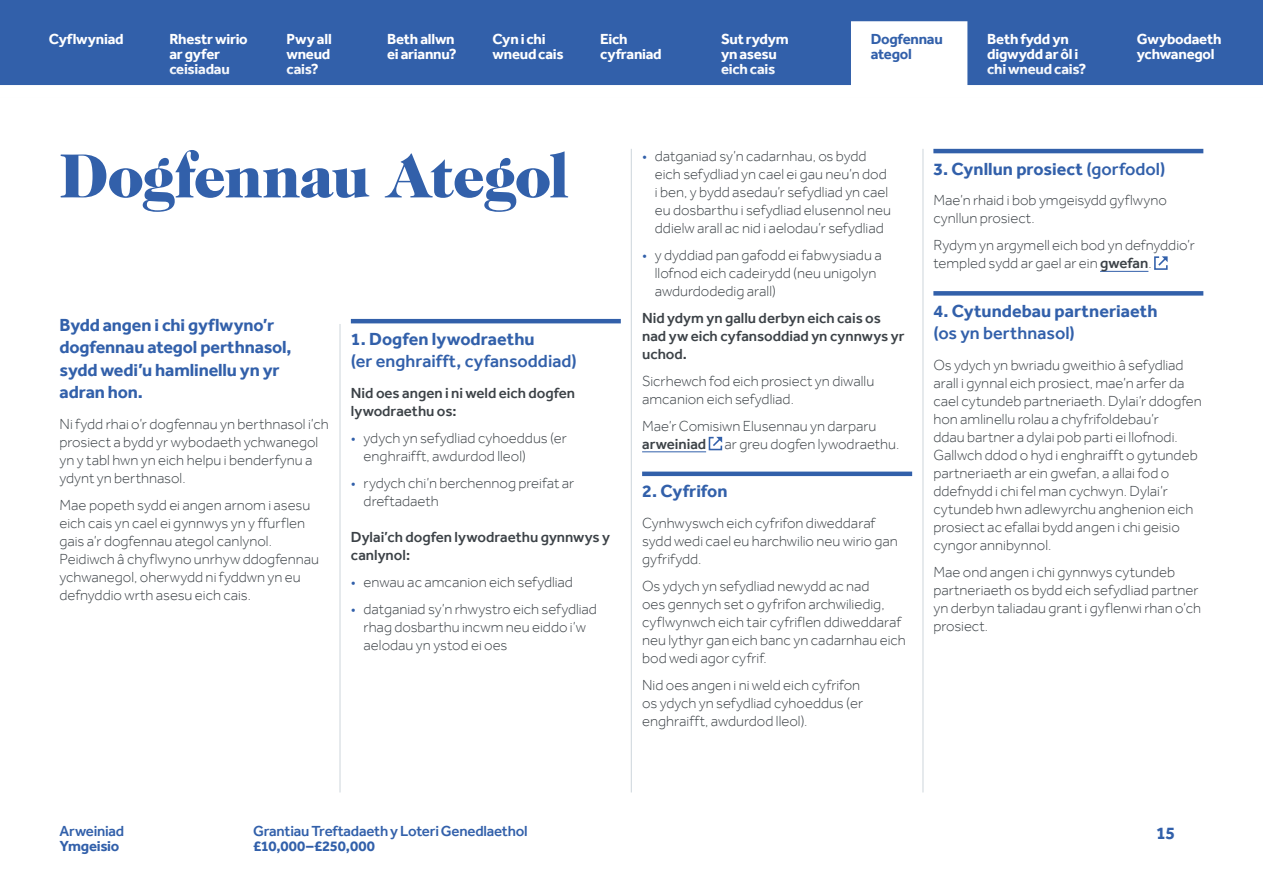
<style>
.page{position:relative;width:1263px;height:893px;background:#fff}
.page>*{position:absolute;margin:0;border:0;box-sizing:border-box;transform-origin:0 0}
.Page_Heading_42_42pt{font:900 63px "Caslon Two Twenty Four";letter-spacing:-.025em;color:#3260aa}
.Standfirst_12_15pt{font:700 18px/22.5px "Effra";letter-spacing:-.01em;color:#3260aa}
.Heading_12_15pt___Ru{font:700 18px/22.5px "Effra";color:#3260aa}
.Heading_12_15pt___Ru-2{font:500 18px/22.5px "Effra";color:#3260aa}
.Body_Text_10_12pt{font:300 15px/18px "Effra";color:#3c4247}
.t1{font:700 15px/15px "Effra";letter-spacing:-.015em;color:#fff}
.Body_Text_10_12pt-2{font:500 15px/18px "Effra";color:#3c4247}
.t2{font:500 15px "Effra";letter-spacing:-.015em;color:#3260aa}
.t3{font:700 15px/15px "Effra";letter-spacing:-.015em;color:#3260aa}
.t4{font:700 15px "Effra";letter-spacing:.01em;color:#3260aa}
.s1{font-weight:700}
.s2{color:#3260aa}
.s3{font-weight:500}
</style>
<div class="page">
<hr style="left:351px;top:319px;width:270px;height:4px;background:#3260aa">
<hr style="left:631px;top:149px;width:1px;height:643px;background:#cdd5db">
<hr style="left:340px;top:324px;width:1px;height:468px;background:#cdd5db">
<hr style="left:642px;top:451px;width:64px;height:1px;background:#3260aa">
<hr style="left:642px;top:472px;width:270px;height:4px;background:#3260aa">
<svg style="left:708px;top:436px;width:15px;height:15px"></svg>
<hr style="left:923px;top:149px;width:1px;height:643px;background:#cdd5db">
<hr style="left:933px;top:149px;width:270px;height:4px;background:#3260aa">
<hr style="left:1100px;top:271px;width:48px;height:1px;background:#3260aa">
<div style="left:933px;top:291px;width:270px;height:5px;background:#3260aa"></div>
<svg style="left:1154px;top:256px;width:14px;height:14px"></svg>
<div style="left:0;top:0;width:1263px;height:85px;background:#3260aa"></div>
<div style="left:851px;top:21px;width:117px;height:64px;background:#fff"></div>
<p class="t1" style="left:49px;top:31px;width:76px">Cyflwyniad</p>
<p class="t3" style="left:871px;top:31px;width:74px">Dogfennau ategol</p>
<p class="t1" style="left:169px;top:31px;width:80px">Rhestr wirio ar gyfer ceisiadau</p>
<p class="t1" style="left:286px;top:31px;width:47px;text-align:justify">Pwy all wneud cais?</p>
<p class="t1" style="left:387px;top:31px;width:71px">Beth allwn ei ariannu?</p>
<p class="t1" style="left:492px;top:31px;width:73px">Cyn i chi wneud cais</p>
<p class="t1" style="left:600px;top:31px;width:63px">Eich cyfraniad</p>
<p class="t1" style="left:721px;top:31px;width:69px">Sut rydym yn asesu eich cais</p>
<p class="t1" style="left:987px;top:31px;width:101px">Beth fydd yn digwydd ar ôl i chi wneud cais?</p>
<p class="t1" style="left:1137px;top:31px;width:86px">Gwybodaeth ychwanegol</p>
<h1 class="Page_Heading_42_42pt" style="left:60px;top:139px;width:511px">Dogfennau Ategol</h1>
<p class="Standfirst_12_15pt" style="left:60px;top:313px;width:234px">Bydd angen i chi gyflwyno’r dogfennau ategol perthnasol, sydd wedi’u hamlinellu yn yr adran hon.</p>
<p class="Body_Text_10_12pt" style="left:60px;top:415px;width:271px">Ni fydd rhai o’r dogfennau yn berthnasol i’ch prosiect a bydd yr wybodaeth ychwanegol yn y tabl hwn yn eich helpu i benderfynu a ydynt yn berthnasol.</p>
<p class="Body_Text_10_12pt" style="left:60px;top:496px;width:261px">Mae popeth sydd ei angen arnom i asesu eich cais yn cael ei gynnwys yn y ffurflen gais a’r dogfennau ategol canlynol.<br>Peidiwch â chyflwyno unrhyw ddogfennau ychwanegol, oherwydd ni fyddwn yn eu defnyddio wrth asesu eich cais.</p>
<h2 class="Heading_12_15pt___Ru-2" style="left:351px;top:327px;width:227px"><span class="s1">1. Dogfen lywodraethu<br></span>(er enghraifft, cyfansoddiad)</h2>
<p class="Body_Text_10_12pt-2" style="left:351px;top:384px;width:226px">Nid oes angen i ni weld eich dogfen lywodraethu os:</p>
<p class="Body_Text_10_12pt" style="left:364px;top:429px;width:205px;text-indent:-13px"><span class="s2">•</span> ydych yn sefydliad cyhoeddus (er enghraifft, awdurdod lleol)</p>
<p class="Body_Text_10_12pt" style="left:364px;top:474px;width:212px;text-indent:-13px"><span class="s2">•</span> rydych chi’n berchennog preifat ar dreftadaeth</p>
<p class="Body_Text_10_12pt-2" style="left:351px;top:528px;width:261px">Dylai’ch dogfen lywodraethu gynnwys y canlynol:</p>
<p class="Body_Text_10_12pt" style="left:351px;top:573px;width:224px"><span class="s2">•</span> enwau ac amcanion eich sefydliad</p>
<p class="Body_Text_10_12pt" style="left:364px;top:600px;width:235px;text-indent:-13px"><span class="s2">•</span> datganiad sy’n rhwystro eich sefydliad rhag dosbarthu incwm neu eiddo i’w aelodau yn ystod ei oes</p>
<p class="Body_Text_10_12pt" style="left:655px;top:147px;width:238px;text-indent:-13px"><span class="s2">•</span> datganiad sy’n cadarnhau, os bydd eich sefydliad yn cael ei gau neu’n dod i ben, y bydd asedau’r sefydliad yn cael eu dosbarthu i sefydliad elusennol neu ddielw arall ac nid i aelodau’r sefydliad</p>
<p class="Body_Text_10_12pt" style="left:655px;top:246px;width:228px;text-indent:-13px"><span class="s2">•</span> y dyddiad pan gafodd ei fabwysiadu a llofnod eich cadeirydd (neu unigolyn awdurdodedig arall)</p>
<p class="Body_Text_10_12pt-2" style="left:642px;top:309px;width:264px">Nid ydym yn gallu derbyn eich cais os nad yw eich cyfansoddiad yn cynnwys yr uchod.</p>
<p class="Body_Text_10_12pt" style="left:642px;top:372px;width:234px">Sicrhewch fod eich prosiect yn diwallu amcanion eich sefydliad.</p>
<p class="Body_Text_10_12pt" style="left:642px;top:417px;width:259px">Mae’r Comisiwn Elusennau yn darparu <span class="s3">arweiniad</span> ar greu dogfen lywodraethu.</p>
<h2 class="Heading_12_15pt___Ru" style="left:642px;top:480px;width:87px">2. Cyfrifon</h2>
<p class="Body_Text_10_12pt" style="left:642px;top:514px;width:257px">Cynhwyswch eich cyfrifon diweddaraf sydd wedi cael eu harchwilio neu wirio gan gyfrifydd.</p>
<p class="Body_Text_10_12pt" style="left:642px;top:577px;width:265px">Os ydych yn sefydliad newydd ac nad<br>oes gennych set o gyfrifon archwiliedig, cyflwynwch eich tair cyfriflen ddiweddaraf neu lythyr gan eich banc yn cadarnhau eich bod wedi agor cyfrif.</p>
<p class="Body_Text_10_12pt" style="left:642px;top:676px;width:222px">Nid oes angen i ni weld eich cyfrifon os ydych yn sefydliad cyhoeddus (er enghraifft, awdurdod lleol).</p>
<h2 class="Heading_12_15pt___Ru" style="left:933px;top:157px;width:233px">3. Cynllun prosiect <span class="s3">(gorfodol)</span></h2>
<p class="Body_Text_10_12pt" style="left:933px;top:191px;width:235px">Mae’n rhaid i bob ymgeisydd gyflwyno cynllun prosiect.</p>
<p class="Body_Text_10_12pt" style="left:933px;top:236px;width:263px">Rydym yn argymell eich bod yn defnyddio’r templed sydd ar gael ar ein <span class="s3">gwefan</span>.</p>
<h2 class="Heading_12_15pt___Ru" style="left:933px;top:299px;width:226px">4. Cytundebau partneriaeth <span class="s3">(os yn berthnasol)</span></h2>
<p class="Body_Text_10_12pt" style="left:933px;top:356px;width:270px">Os ydych yn bwriadu gweithio â sefydliad arall i gynnal eich prosiect, mae’n arfer da cael cytundeb partneriaeth. Dylai’r ddogfen hon amlinellu rolau a chyfrifoldebau’r<br>ddau bartner a dylai pob parti ei llofnodi.<br>Gallwch ddod o hyd i enghraifft o gytundeb partneriaeth ar ein gwefan, a allai fod o ddefnydd i chi fel man cychwyn. Dylai’r cytundeb hwn adlewyrchu anghenion eich prosiect ac efallai bydd angen i chi geisio cyngor annibynnol.</p>
<p class="Body_Text_10_12pt" style="left:933px;top:563px;width:269px">Mae ond angen i chi gynnwys cytundeb partneriaeth os bydd eich sefydliad partner yn derbyn taliadau grant i gyflenwi rhan o’ch prosiect.</p>
<p class="t2" style="left:60px;top:822px;width:66px">Arweiniad</p>
<p class="t3" style="left:60px;top:839px;width:61px">Ymgeisio</p>
<p class="t2" style="left:253px;top:822px;width:276px">Grantiau Treftadaeth y Loteri Genedlaethol</p>
<p class="t4" style="left:253px;top:837px;width:123px">£10,000–£250,000</p>
<p class="Standfirst_12_15pt" style="left:1156px;top:821px;width:21px">15</p>
</div>
